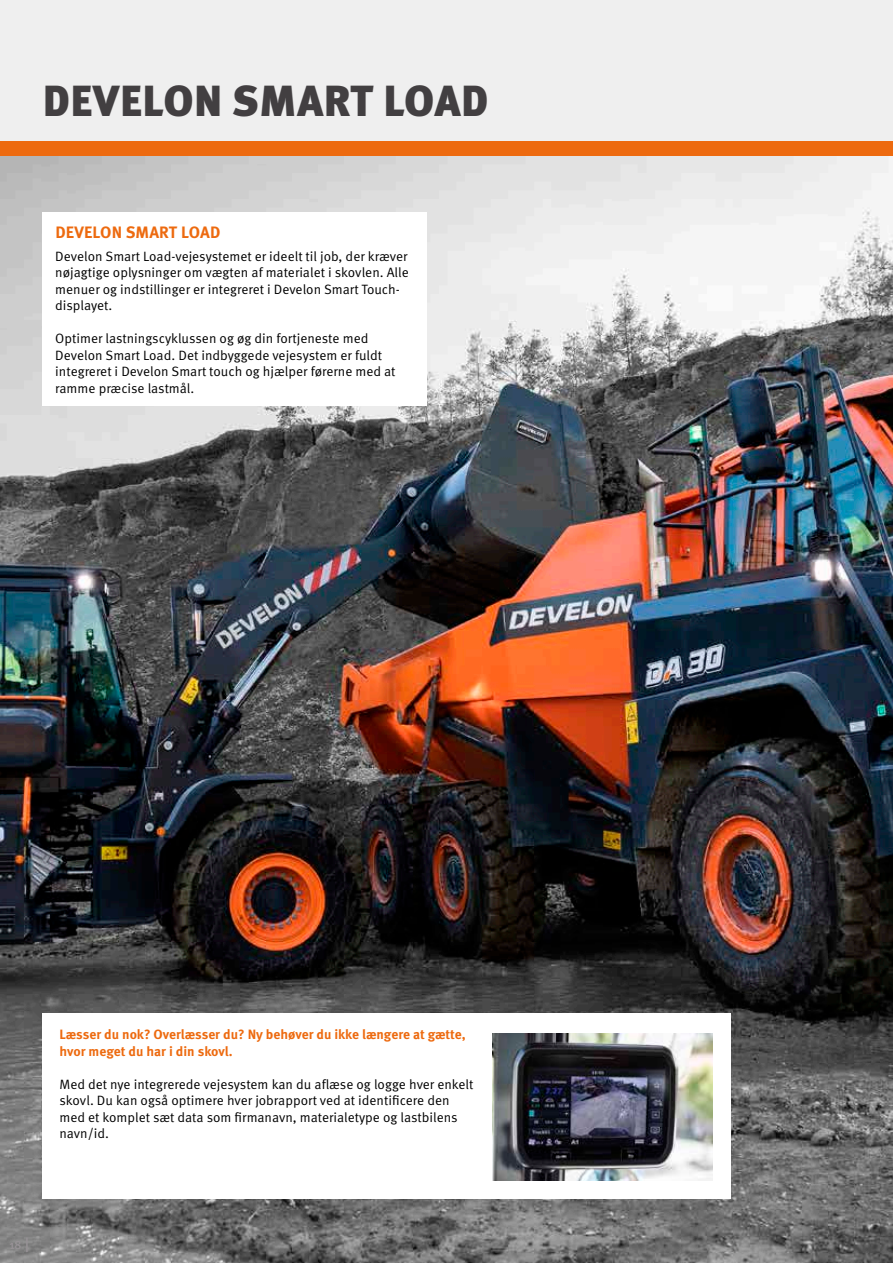
<style>
.page{position:relative;width:893px;height:1263px;background:#fff}
.page>*{position:absolute;margin:0;border:0;box-sizing:border-box;transform-origin:0 0}
.t1{font:900 43.5px "Meta Pro";letter-spacing:.01em;color:#423f41}
.t2{font:700 16.5px "Meta Pro";letter-spacing:.01em;color:#ed6a0f}
.t3{font:13.5px/16.5px "Meta Pro Norm";color:#000}
.t4{font:700 13.5px/16.5px "Meta Pro";color:#ed6a0f}
.t5{font:12px "Meta Pro Norm";color:#979296}
.s1{font-size:15px}
</style>
<div class="page">
<img style="left:0;top:156px;width:893px;height:1107px">
<div style="left:0;top:0;width:893px;height:141px;background:#efefef"></div>
<div style="left:0;top:141px;width:893px;height:15px;background:#ed6a0f"></div>
<div style="left:43px;top:213px;width:384px;height:193px;background:#fff"></div>
<div style="left:43px;top:1013px;width:688px;height:186px;background:#fff"></div>
<img style="left:492px;top:1034px;width:220px;height:146px">
<h1 class="t1" style="left:43px;top:67px;width:447px">DEVELON SMART LOAD</h1>
<p class="t2" style="left:55px;top:219px;width:167px">DEVELON SMART LOAD</p>
<p class="t3" style="left:55px;top:247px;width:355px">Develon Smart Load-vejesystemet er ideelt til job, der kræver nøjagtige oplysninger om vægten af materialet i skovlen. Alle menuer og indstillinger er integreret i Develon Smart Touch&shy;displayet.</p>
<p class="t3" style="left:55px;top:329px;width:342px">Optimer lastningscyklussen og øg din fortjeneste med Develon Smart Load. Det indbyggede vejesystem er fuldt integreret i Develon Smart touch og hjælper førerne med at ramme præcise lastmål.</p>
<p class="t4" style="left:60px;top:1025px;width:408px">Læsser du nok? Overlæsser du? Ny behøver du ikke længere at gætte, hvor meget du har i din skovl.</p>
<p class="t3" style="left:60px;top:1075px;width:415px">Med det nye integrerede vejesystem kan du aflæse og logge hver enkelt skovl. Du kan også optimere hver jobrapport ved at identificere den med et komplet sæt data som firmanavn, materialetype og lastbilens navn/id.</p>
<p class="t5" style="left:9px;top:1235px;width:21px">18 <span class="s1">|</span></p>
</div>
